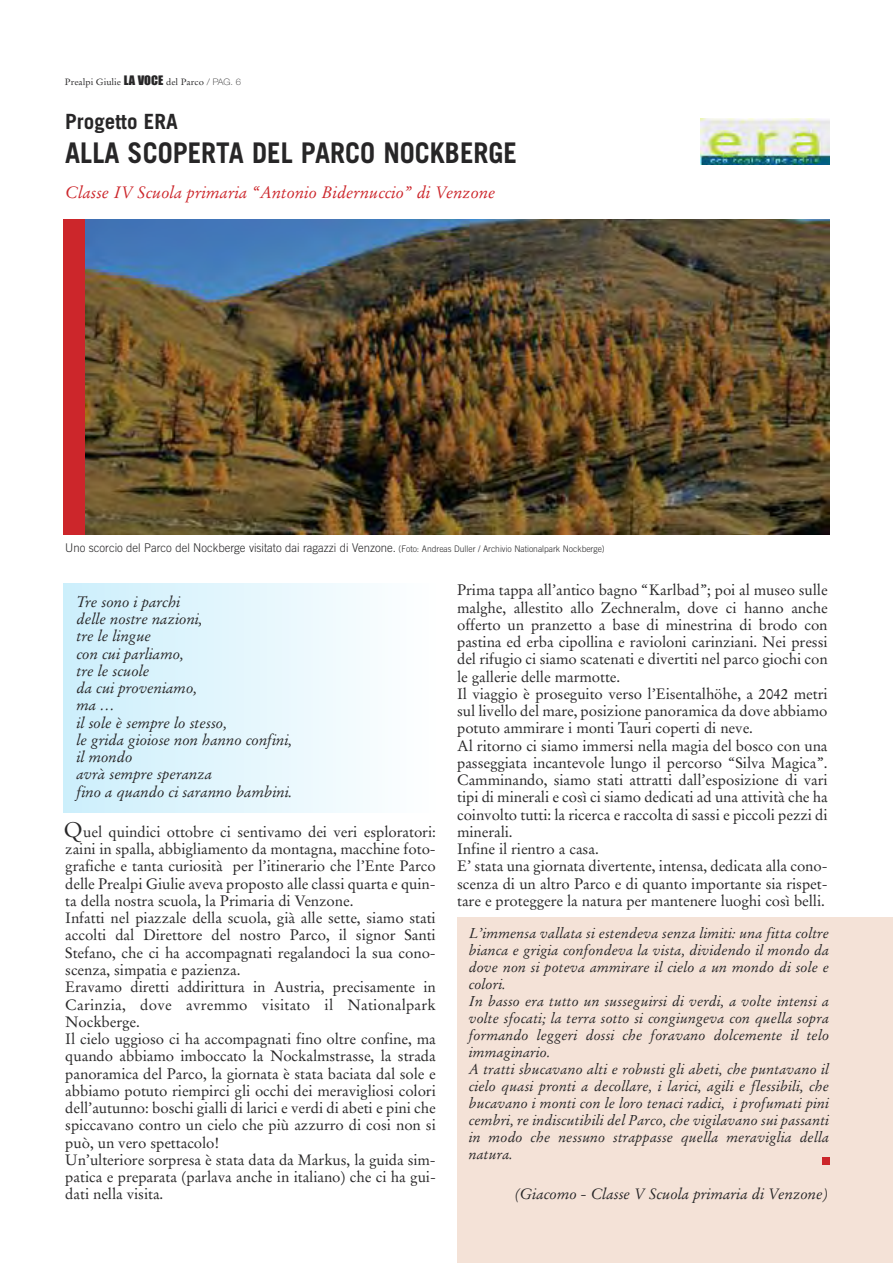
<style>
.page{position:relative;width:893px;height:1263px;background:#fff}
.page>*{position:absolute;margin:0;border:0;box-sizing:border-box;transform-origin:0 0}
.t1{font:700 28.5px "Trade Gothic";color:#272627;scale:.95 1}
.t2{font:21.15px "Stempel Garamond";color:#272627}
.t3{font:700 21px "Trade Gothic";color:#272627}
.t4{font:italic 16.5px "Stempel Garamond";color:#cc262b}
.t5{font:15px/17.2px "Stempel Garamond";letter-spacing:-.005em;color:#272627}
.t6{font:italic 15px/17.2px "Stempel Garamond";letter-spacing:-.005em;color:#272627}
.t7{font:italic 14.25px/17px "Stempel Garamond";letter-spacing:.005em;color:#272627}
.t8{font:300 12px "Trade Gothic";color:#272627;scale:.94 1}
.t9{font:9px "Stempel Garamond";color:#272627;scale:1.05 1}
.s1{font-family:"Impact";font-size:12px}
.s2{font-family:"Helvetica Neue";font-weight:100}
.s3{font-size:9px}
</style>
<div class="page">
<div style="left:457px;top:918px;width:436px;height:345px;background:#f4e2d7"></div>
<img style="left:85px;top:219px;width:744px;height:316px">
<div style="left:64px;top:219px;width:21px;height:315px;background:#cc262b"></div>
<div style="left:822px;top:1157px;width:7px;height:7px;background:#cc262b"></div>
<div style="left:64px;top:584px;width:372px;height:229px;background:linear-gradient(to right,#cceffb,#feffff)"></div>
<img style="left:701px;top:118px;width:128px;height:46px">
<p class="t9" style="left:65px;top:78px;width:169px">Prealpi Giulie <span class="s1">LA VOCE</span> del Parco <span class="s2">/ PAG. 6</span></p>
<h3 class="t3" style="left:65px;top:114px;width:114px">Progetto ERA</h3>
<h1 class="t1" style="left:65px;top:143px;width:477px">ALLA SCOPERTA DEL PARCO NOCKBERGE</h1>
<p class="t4" style="left:65px;top:185px;width:432px">Classe IV Scuola primaria “Antonio Bidernuccio” di Venzone</p>
<p class="t8" style="left:65px;top:543px;width:575px">Uno scorcio del Parco del Nockberge visitato dai ragazzi di Venzone. <span class="s3">(Foto: Andreas Duller / Archivio Nationalpark Nockberge)</span></p>
<p class="t6" style="left:77px;top:594px;width:217px">Tre sono i parchi<br>delle nostre nazioni,<br>tre le lingue<br>con cui parliamo,<br>tre le scuole<br>da cui proveniamo,<br>ma …<br>il sole è sempre lo stesso,<br>le grida gioiose non hanno confini, il mondo<br>avrà sempre speranza<br>fino a quando ci saranno bambini.</p>
<h2 class="t2" style="left:64px;top:821px;width:20px">Q</h2>
<p class="t5" style="left:65px;top:824px;width:372px;text-indent:18px">uel quindici ottobre ci sentivamo dei veri esploratori: zaini in spalla, abbigliamento da montagna, macchine foto&shy;grafiche e tanta curiosità per l’itinerario che l’Ente Parco delle Prealpi Giulie aveva proposto alle classi quarta e quin&shy;ta della nostra scuola, la Primaria di Venzone.<br>Infatti nel piazzale della scuola, già alle sette, siamo stati accolti dal Direttore del nostro Parco, il signor Santi Stefano, che ci ha accompagnati regalandoci la sua cono&shy;scenza, simpatia e pazienza.<br>Eravamo diretti addirittura in Austria, precisamente in Carinzia, dove avremmo visitato il Nationalpark Nockberge.<br>Il cielo uggioso ci ha accompagnati fino oltre confine, ma quando abbiamo imboccato la Nockalmstrasse, la strada panoramica del Parco, la giornata è stata baciata dal sole e abbiamo potuto riempirci gli occhi dei meravigliosi colori dell’autunno: boschi gialli di larici e verdi di abeti e pini che spiccavano contro un cielo che più azzurro di cosi non si può, un vero spettacolo!<br>Un’ulteriore sorpresa è stata data da Markus, la guida sim&shy;patica e preparata (parlava anche in italiano) che ci ha gui&shy;dati nella visita.</p>
<p class="t5" style="left:457px;top:583px;width:372px">Prima tappa all’antico bagno “Karlbad”; poi al museo sulle malghe, allestito allo Zechneralm, dove ci hanno anche offerto un pranzetto a base di minestrina di brodo con pastina ed erba cipollina e ravioloni carinziani. Nei pressi del rifugio ci siamo scatenati e divertiti nel parco giochi con le gallerie delle marmotte.<br>Il viaggio è proseguito verso l’Eisentalhöhe, a 2042 metri sul livello del mare, posizione panoramica da dove abbiamo potuto ammirare i monti Tauri coperti di neve.<br>Al ritorno ci siamo immersi nella magia del bosco con una passeggiata incantevole lungo il percorso “Silva Magica”.<br>Camminando, siamo stati attratti dall’esposizione di vari tipi di minerali e così ci siamo dedicati ad una attività che ha coinvolto tutti: la ricerca e raccolta di sassi e piccoli pezzi di minerali.<br>Infine il rientro a casa.<br>E’ stata una giornata divertente, intensa, dedicata alla cono&shy;scenza di un altro Parco e di quanto importante sia rispet&shy;tare e proteggere la natura per mantenere luoghi così belli.</p>
<p class="t7" style="left:469px;top:926px;width:362px">L’immensa vallata si estendeva senza limiti: una fitta coltre bianca e grigia confondeva la vista, dividendo il mondo da dove non si poteva ammirare il cielo a un mondo di sole e colori.<br>In basso era tutto un susseguirsi di verdi, a volte intensi a volte sfocati; la terra sotto si congiungeva con quella sopra formando leggeri dossi che foravano dolcemente il telo immaginario.<br>A tratti sbucavano alti e robusti gli abeti, che puntavano il cielo quasi pronti a decollare, i larici, agili e flessibili, che bucavano i monti con le loro tenaci radici, i profumati pini cembri, re indiscutibili del Parco, che vigilavano sui passanti in modo che nessuno strappasse quella meraviglia della natura.</p>
<p class="t6" style="left:515px;top:1186px;width:314px">(Giacomo - Classe V Scuola primaria di Venzone)</p>
</div>
